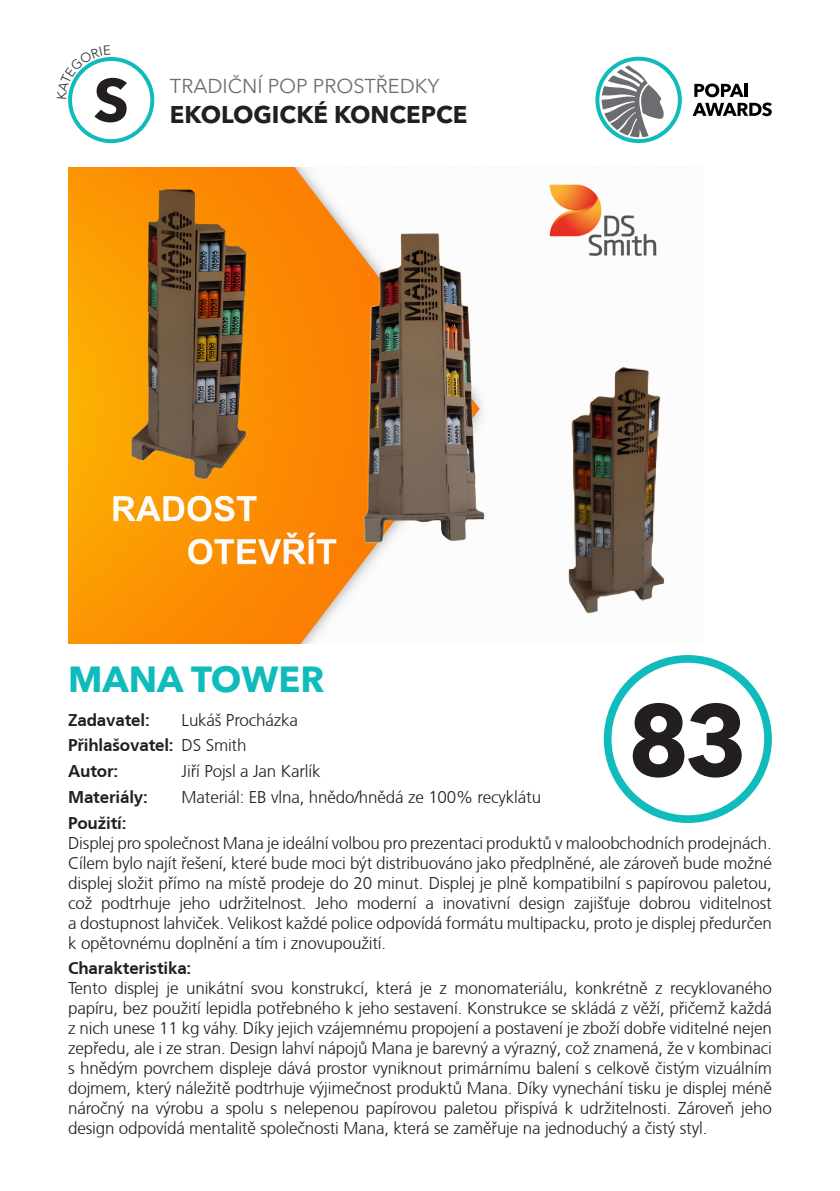
<style>
.page{position:relative;width:840px;height:1191px;background:#fff}
.page>*{position:absolute;margin:0;border:0;box-sizing:border-box;transform-origin:0 0}
.t1{font:700 100px "Avenir Next LT Pro";color:#231f20}
.t2{font:700 60px "Avenir Next LT Pro";color:#231f20}
.Titulek{font:700 36px "Avenir Next LT Pro";color:#0fbbbb}
.t3{font:700 24px "Avenir Next LT Pro";color:#231f20}
.t4{font:20px "Avenir Next LT Pro";color:#6c6d70}
.Základní_text{font:300 17px/20px "Frutiger CE";letter-spacing:-.01em;color:#231f20;text-align:justify}
.Základní_text-2{font:700 17px "Frutiger CE";letter-spacing:-.01em;color:#231f20}
.s1{font-weight:300}
</style>
<div class="page">
<svg style="left:692px;top:83px;width:79px;height:33px"></svg>
<svg style="left:595px;top:57px;width:86px;height:86px"></svg>
<svg style="left:603px;top:655px;width:168px;height:168px"></svg>
<img style="left:68px;top:167px;width:597px;height:477px">
<svg style="left:68px;top:57px;width:86px;height:86px"></svg>
<p class="t2" style="left:93px;top:64px;width:37px">S</p>
<p class="t4" style="left:170px;top:75px;width:271px">TRADIČNÍ POP PROSTŘEDKY</p>
<p class="t3" style="left:170px;top:100px;width:299px">EKOLOGICKÉ KONCEPCE</p>
<p class="Titulek" style="left:68px;top:657px;width:257px">MANA TOWER</p>
<p class="Základní_text-2" style="left:68px;top:709px;width:83px">Zadavatel:</p>
<p class="Základní_text" style="left:181px;top:709px;width:118px">Lukáš Procházka</p>
<p class="Základní_text-2" style="left:68px;top:735px;width:180px">Přihlašovatel: <span class="s1">DS Smith</span></p>
<p class="Základní_text-2" style="left:68px;top:761px;width:52px">Autor:</p>
<p class="Základní_text" style="left:181px;top:761px;width:140px">Jiří Pojsl a Jan Karlík</p>
<p class="Základní_text-2" style="left:68px;top:786px;width:81px">Materiály:</p>
<p class="Základní_text" style="left:181px;top:786px;width:361px">Materiál: EB vlna, hnědo/hnědá ze 100% recyklátu</p>
<p class="Základní_text-2" style="left:68px;top:812px;width:60px">Použití:</p>
<p class="Základní_text" style="left:68px;top:832px;width:704px">Displej pro společnost Mana je ideální volbou pro prezentaci produktů v maloobchodních prodejnách.<br>Cílem bylo najít řešení, které bude moci být distribuováno jako předplněné, ale zároveň bude možné displej složit přímo na místě prodeje do 20 minut. Displej je plně kompatibilní s papírovou paletou, což podtrhuje jeho udržitelnost. Jeho moderní a inovativní design zajišťuje dobrou viditelnost a dostupnost lahviček. Velikost každé police odpovídá formátu multipacku, proto je displej předurčen k opětovnému doplnění a tím i znovupoužití.</p>
<p class="Základní_text-2" style="left:68px;top:958px;width:125px">Charakteristika:</p>
<p class="Základní_text" style="left:68px;top:978px;width:705px">Tento displej je unikátní svou konstrukcí, která je z monomateriálu, konkrétně z recyklovaného papíru, bez použití lepidla potřebného k jeho sestavení. Konstrukce se skládá z věží, přičemž každá z nich unese 11 kg váhy. Díky jejich vzájemnému propojení a postavení je zboží dobře viditelné nejen zepředu, ale i ze stran. Design lahví nápojů Mana je barevný a výrazný, což znamená, že v kombinaci s hnědým povrchem displeje dává prostor vyniknout primárnímu balení s celkově čistým vizuálním dojmem, který náležitě podtrhuje výjimečnost produktů Mana. Díky vynechání tisku je displej méně náročný na výrobu a spolu s nelepenou papírovou paletou přispívá k udržitelnosti. Zároveň jeho design odpovídá mentalitě společnosti Mana, která se zaměřuje na jednoduchý a čistý styl.</p>
<p class="t1" style="left:627px;top:679px;width:122px">83</p>
</div>
